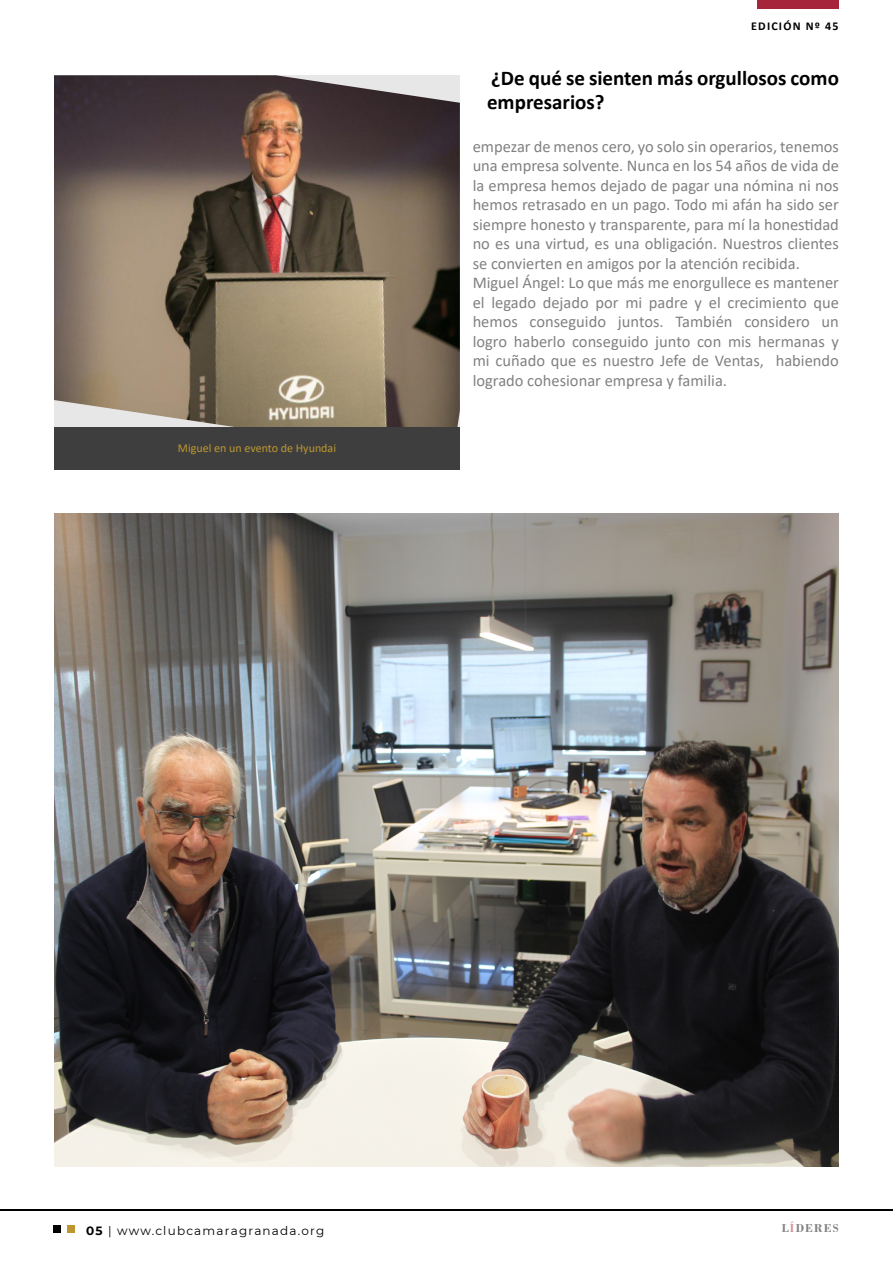
<style>
.page{position:relative;width:893px;height:1263px;background:#fff}
.page>*{position:absolute;margin:0;border:0;box-sizing:border-box;transform-origin:0 0}
.t1{font:700 21px/24px "Calibri";color:#000}
.t2{font:16.5px/19.5px "Calibri";color:#000}
.t3{font:12px "Montserrat";letter-spacing:.1em;color:#000}
.t4{font:12px "Calibri";color:#bc972f}
.t5{font:700 12px "Calibri";letter-spacing:.1em;color:#000}
.t6{font:700 12px "Bodoni";letter-spacing:.1em;color:#000}
.s1{font-weight:700}
.s2{color:#a7253a}
</style>
<div class="page">
<img style="left:54px;top:75px;width:406px;height:352px">
<div style="left:54px;top:427px;width:406px;height:43px;background:#3e3e3e"></div>
<hr style="left:0;top:1209px;width:893px;height:1px;background:#000">
<div style="left:757px;top:0;width:81px;height:9px;background:#a7253a"></div>
<img style="left:54px;top:513px;width:785px;height:653px">
<div style="left:54px;top:1225px;width:7px;height:7px;background:#000"></div>
<div style="left:67px;top:1225px;width:7px;height:7px;background:#bc972f"></div>
<p class="t5" style="left:751px;top:18px;width:89px">EDICIÓN Nº 45</p>
<p class="t1" style="left:487px;top:66px;width:353px">¿De qué se sienten más orgullosos como empresarios?</p>
<p class="t4" style="left:178px;top:439px;width:160px">Miguel en un evento de Hyundai</p>
<p class="t2" style="left:473px;top:136px;width:368px">empezar de menos cero, yo solo sin operarios, tenemos una empresa solvente. Nunca en los 54 años de vida de la empresa hemos dejado de pagar una nómina ni nos hemos retrasado en un pago. Todo mi afán ha sido ser siempre honesto y transparente, para mí la honestidad no es una virtud, es una obligación. Nuestros clientes se convierten en amigos por la atención recibida.<br>Miguel Ángel: Lo que más me enorgullece es mantener el legado dejado por mi padre y el crecimiento que hemos conseguido juntos. También considero un logro haberlo conseguido junto con mis hermanas y mi cuñado que es nuestro Jefe de Ventas, habiendo logrado cohesionar empresa y familia.</p>
<p class="t3" style="left:86px;top:1223px;width:240px"><span class="s1">05</span> | www.clubcamaragranada.org</p>
<p class="t6" style="left:782px;top:1220px;width:58px">L<span class="s2">Í</span>DERES</p>
</div>
